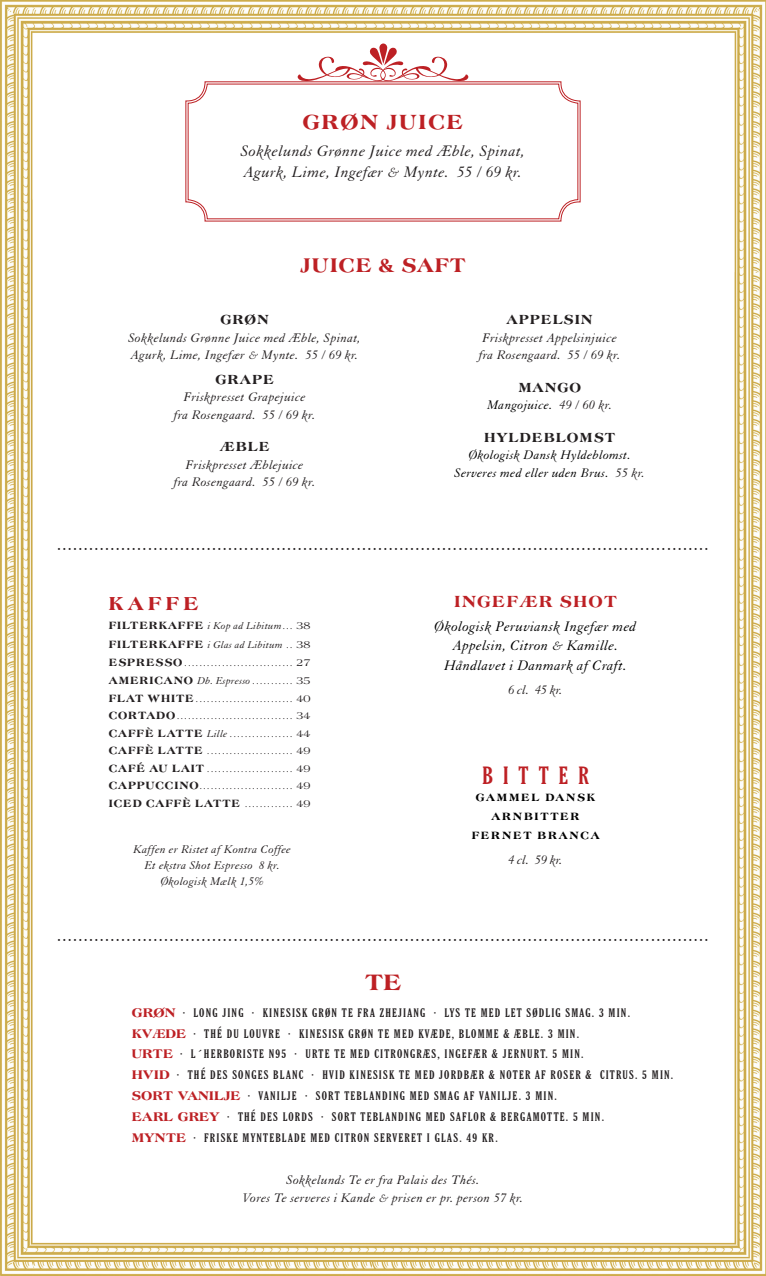
<style>
.page{position:relative;width:766px;height:1276px;background:#fff}
.page>*{position:absolute;margin:0;border:0;box-sizing:border-box;transform-origin:0 0}
.t1{font:700 extra-condensed 24.3px "Cheltenham BT";letter-spacing:.4em;color:#bd2024}
.t2{font:800 24px "Americana";color:#bd2024}
.t3{font:700 21px "Americana Becker Ext";letter-spacing:.025em;color:#bd2024}
.t4{font:700 20.25px "Americana Becker Ext";color:#bd2024}
.t5{font:800 20.25px "Americana";letter-spacing:.2em;color:#bd2024}
.t6{font:700 extra-condensed 16.5px "Cheltenham BT";color:#231f20}
.t7{font:italic 16.5px/21px "Granjon LT Std";letter-spacing:.025em;color:#231f20}
.t8{font:700 16.5px "Americana Becker Ext";letter-spacing:.025em;color:#bd2024}
.t9{font:italic 15px/19.5px "Granjon LT Std";letter-spacing:.025em;color:#000;text-align:center}
.t10{font:italic 13.5px/17.5px "Granjon LT Std";letter-spacing:.025em;color:#231f20;text-align:center}
.t11{font:italic 13.5px/17.5px "Granjon LT Std";letter-spacing:.025em;color:#000;text-align:center}
.t12{font:italic 12.15px/16.2px "Granjon LT Std";letter-spacing:.025em;color:#231f20;text-align:center}
.t13{font:700 extra-condensed 12px/20.9px "Cheltenham BT";letter-spacing:.1em;color:#231f20}
.t14{font:10.8px/17.7px "Americana";letter-spacing:.025em;color:#231f20;text-align:justify}
.t15{font:700 10.8px/18.9px "Americana Becker Ext";letter-spacing:.1em;color:#000;text-align:center}
.s1{font-family:"Americana Becker Ext";font-weight:700;font-style:normal}
.s2{font-family:"Americana Becker Ext";font-weight:700;font-style:normal;color:#231f20}
.s3{color:#231f20}
.s4{font-family:"Americana Becker Ext";font-weight:700}
.s5{font-family:"Granjon LT Std";font-style:italic}
.s6{font-family:"Americana";font-weight:800;font-stretch:normal;font-size:13.5px;color:#bd2024}
</style>
<div class="page">
<img style="left:0;top:0;width:765px;height:1275px">
<p class="t3" style="left:302px;top:109px;width:163px">GRØN JUICE</p>
<p class="t7" style="left:241px;top:140px;width:286px">Sokkelunds Grønne Juice med Æble, Spinat,<br>Agurk, Lime, Ingefær &amp; Mynte. 55 / 69 kr.</p>
<p class="t4" style="left:300px;top:253px;width:168px">JUICE &amp; SAFT</p>
<p class="t10" style="left:128px;top:311px;width:234px"><span class="s1">GRØN<br></span>Sokkelunds Grønne Juice med Æble, Spinat,<br>Agurk, Lime, Ingefær &amp; Mynte. 55 / 69 kr.</p>
<p class="t10" style="left:174px;top:371px;width:143px"><span class="s1">GRAPE<br></span>Friskpresset Grapejuice<br>fra Rosengaard. 55 / 69 kr.</p>
<p class="t10" style="left:174px;top:438px;width:143px"><span class="s1">ÆBLE<br></span>Friskpresset Æblejuice<br>fra Rosengaard. 55 / 69 kr.</p>
<p class="t10" style="left:479px;top:311px;width:143px"><span class="s1">APPELSIN<br></span>Friskpresset Appelsinjuice fra Rosengaard. 55 / 69 kr.</p>
<p class="t11" style="left:487px;top:379px;width:126px"><span class="s2">MANGO<br></span>Mangojuice. <span class="s3">49 / 60 kr.</span></p>
<p class="t11" style="left:454px;top:429px;width:192px"><span class="s2">HYLDEBLOMST<br></span>Økologisk Dansk Hyldeblomst.<br>Serveres med eller uden Brus. <span class="s3">55 kr.</span></p>
<p class="t6" style="left:57px;top:533px;width:652px">..........................................................................................................................</p>
<p class="t5" style="left:108px;top:591px;width:91px">KAFFE</p>
<p class="t14" style="left:108px;top:617px;width:203px"><span class="s4">FILTERKAFFE</span> <span class="s5">i Kop ad Libitum</span>... 38<br><span class="s4">FILTERKAFFE</span> <span class="s5">i Glas ad Libitum</span> .. 38<br><span class="s4">ESPRESSO</span> ............................. 27<br><span class="s4">AMERICANO</span> <span class="s5">Db. Espresso</span> ........... 35<br><span class="s4">FLAT WHITE</span> .......................... 40<br><span class="s4">CORTADO</span> ............................... 34<br><span class="s4">CAFFÈ LATTE</span> <span class="s5">Lille</span> ................. 44<br><span class="s4">CAFFÈ LATTE</span> ....................... 49<br><span class="s4">CAFÉ AU LAIT</span> ....................... 49<br><span class="s4">CAPPUCCINO</span>......................... 49<br><span class="s4">ICED CAFFÈ LATTE</span> ............. 49</p>
<p class="t12" style="left:134px;top:841px;width:159px">Kaffen er Ristet af Kontra Coffee<br>Et ekstra Shot Espresso 8 kr.<br>Økologisk Mælk 1,5%</p>
<p class="t8" style="left:454px;top:591px;width:165px">INGEFÆR SHOT</p>
<p class="t9" style="left:434px;top:616px;width:203px">Økologisk Peruviansk Ingefær med<br>Appelsin, Citron &amp; Kamille.<br>Håndlavet i Danmark af Craft.</p>
<p class="t10" style="left:508px;top:681px;width:55px">6 cl. 45 kr.</p>
<p class="t1" style="left:482px;top:760px;width:108px">BITTER</p>
<p class="t15" style="left:471px;top:788px;width:130px">GAMMEL DANSK<br>ARNBITTER<br>FERNET BRANCA</p>
<p class="t10" style="left:508px;top:851px;width:55px">4 cl. 59 kr.</p>
<p class="t6" style="left:57px;top:925px;width:652px">..........................................................................................................................</p>
<p class="t2" style="left:364px;top:967px;width:38px">TE</p>
<p class="t13" style="left:132px;top:1002px;width:542px"><span class="s6">GRØN</span> · LONG JING · KINESISK GRØN TE FRA ZHEJIANG · LYS TE MED LET SØDLIG SMAG. 3 MIN.<br><span class="s6">KVÆDE</span> · THÉ DU LOUVRE · KINESISK GRØN TE MED KVÆDE, BLOMME &amp; ÆBLE. 3 MIN.<br><span class="s6">URTE</span> · L´HERBORISTE N95 · URTE TE MED CITRONGRÆS, INGEFÆR &amp; JERNURT. 5 MIN.<br><span class="s6">HVID</span> · THÉ DES SONGES BLANC · HVID KINESISK TE MED JORDBÆR &amp; NOTER AF ROSER &amp; CITRUS. 5 MIN.<br><span class="s6">SORT VANILJE</span> · VANILJE · SORT TEBLANDING MED SMAG AF VANILJE. 3 MIN.<br><span class="s6">EARL GREY</span> · THÉ DES LORDS · SORT TEBLANDING MED SAFLOR &amp; BERGAMOTTE. 5 MIN.<br><span class="s6">MYNTE</span> · FRISKE MYNTEBLADE MED CITRON SERVERET I GLAS. 49 KR.</p>
<p class="t10" style="left:243px;top:1170px;width:282px;line-height:18px">Sokkelunds Te er fra Palais des Thés.<br>Vores Te serveres i Kande &amp; prisen er pr. person 57 kr.</p>
</div>
